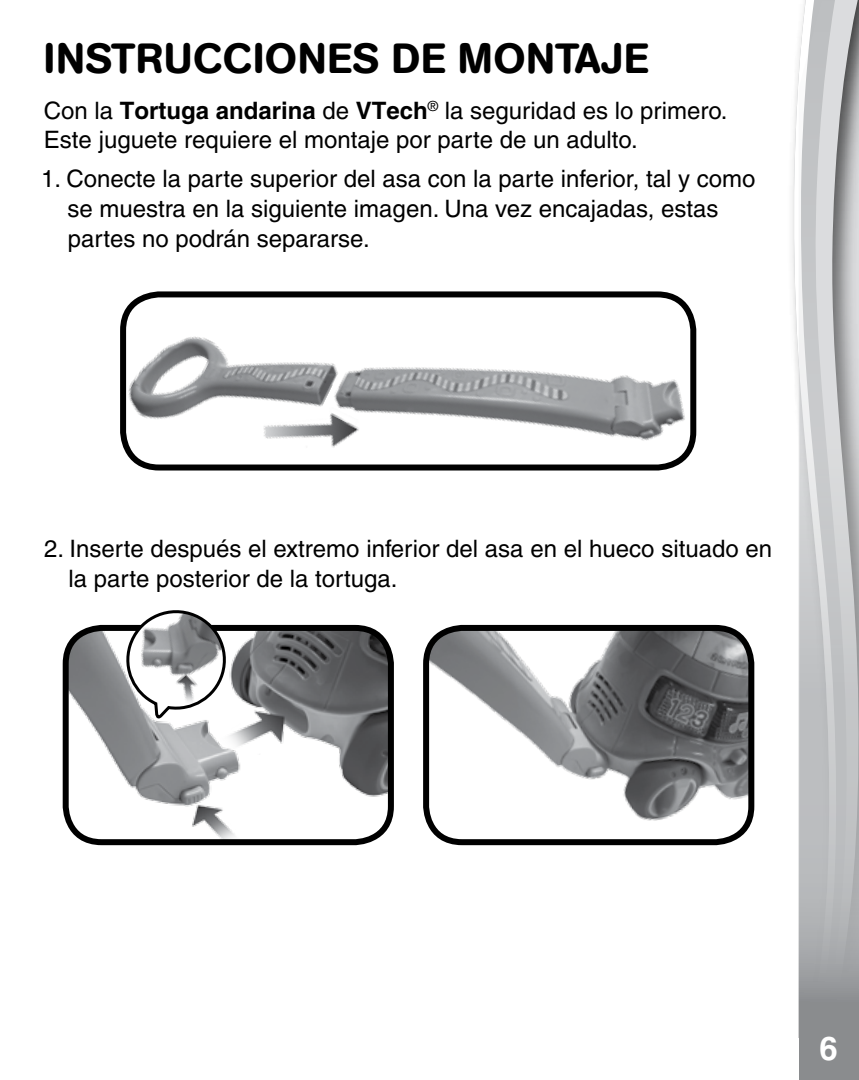
<style>
.page{position:relative;width:859px;height:1080px;background:#fff}
.page>*{position:absolute;margin:0;border:0;box-sizing:border-box;transform-origin:0 0}
.t1{font:500 42px "AG Book Rounded";letter-spacing:.02em;color:#000}
.t2{font:700 33px "Helvetica";color:#fff}
.t3{font:500 24px/30px "Helvetica";color:#000}
.s1{font-weight:700}
</style>
<div class="page">
<img style="left:127px;top:298px;width:566px;height:166px">
<div style="left:120px;top:291px;width:576px;height:180px;border:6px solid #000;border-radius:36px"></div>
<img style="left:66px;top:628px;width:325px;height:214px">
<div style="left:63px;top:625px;width:331px;height:220px;border:6px solid #000;border-radius:36px"></div>
<img style="left:426px;top:628px;width:325px;height:214px">
<div style="left:423px;top:625px;width:331px;height:220px;border:6px solid #000;border-radius:36px"></div>
<svg style="left:119px;top:610px;width:111px;height:110px"></svg>
<svg style="left:793px;top:51px;width:6px;height:987px"></svg>
<svg style="left:799px;top:0;width:60px;height:1080px;background:#bdbec0"></svg>
<h1 class="t1" style="left:44px;top:34px;width:606px">INSTRUCCIONES DE MONTAJE</h1>
<p class="t3" style="left:44px;top:96px;width:685px;line-height:28.8px">Con la <span class="s1">Tortuga andarina</span> de <span class="s1">VTech</span><sup>®</sup> la seguridad es lo primero.<br>Este juguete requiere el montaje por parte de un adulto.</p>
<p class="t3" style="left:68px;top:163px;width:689px;text-indent:-27px">1. Conecte la parte superior del asa con la parte inferior, tal y como se muestra en la siguiente imagen. Una vez encajadas, estas partes no podrán separarse.</p>
<p class="t3" style="left:68px;top:534px;width:705px;text-indent:-24px">2. Inserte después el extremo inferior del asa en el hueco situado en la parte posterior de la tortuga.</p>
<h2 class="t2" style="left:820px;top:1025px;width:25px">6 <sup>6</sup>6</h2>
</div>
